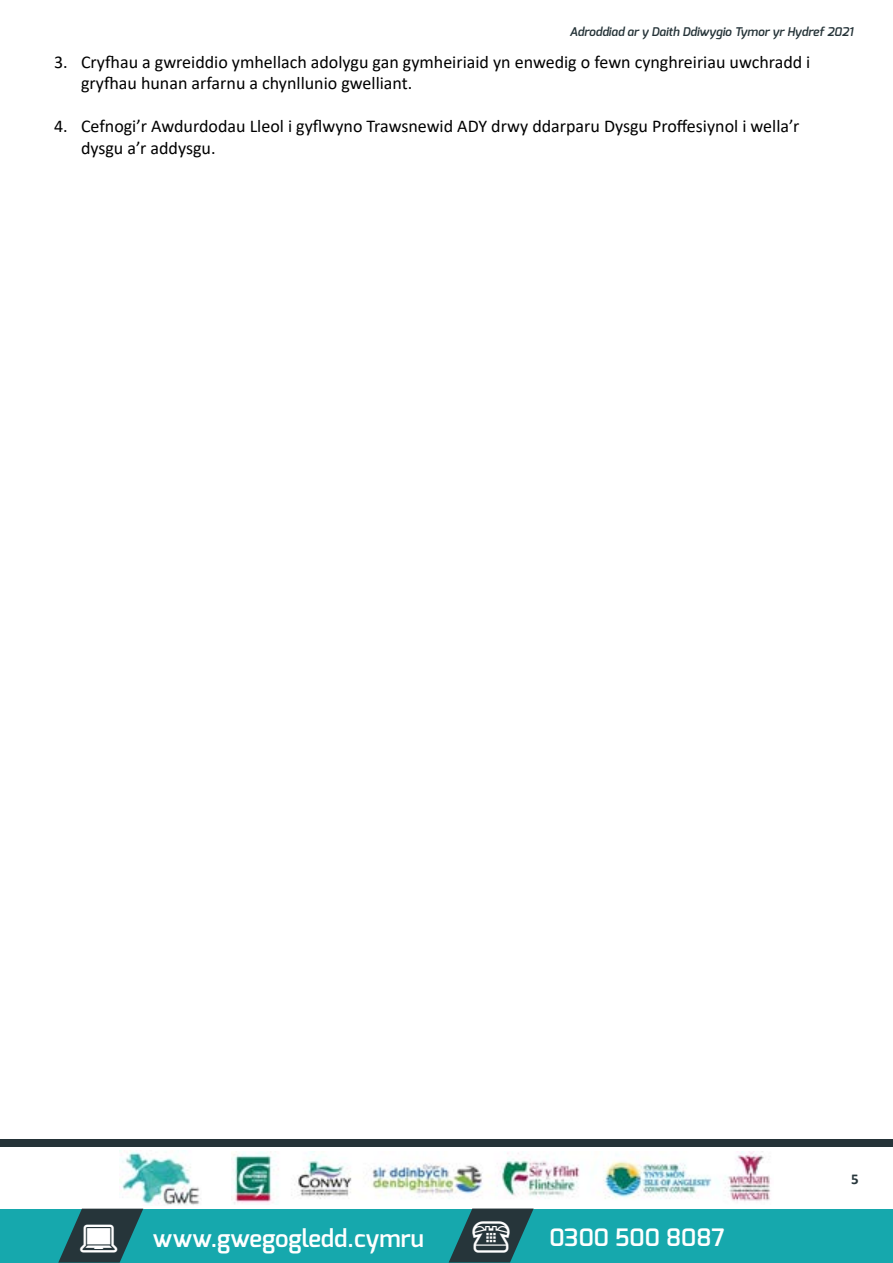
<style>
.page{position:relative;width:893px;height:1263px;background:#fff}
.page>*{position:absolute;margin:0;border:0;box-sizing:border-box;transform-origin:0 0}
.t1{font:600 24px "Exo";color:#fff}
.t2{font:18px/21.6px "Calibri";color:#000}
.t3{font:700 15px "Calibri";color:#27363b}
.t4{font:italic 600 12px "Exo";color:#253338}
</style>
<div class="page">
<div style="left:0;top:1209px;width:893px;height:54px;background:#16a8ad"></div>
<svg style="left:449px;top:1208px;width:85px;height:54px"></svg>
<div style="left:0;top:1139px;width:893px;height:8px;background:#253338"></div>
<img style="left:231px;top:1152px;width:540px;height:52px">
<img style="left:120px;top:1151px;width:80px;height:54px">
<svg style="left:58px;top:1208px;width:85px;height:54px"></svg>
<p class="t4" style="left:570px;top:24px;width:285px">Adroddiad ar y Daith Ddiwygio Tymor yr Hydref 2021</p>
<p class="t2" style="left:81px;top:50px;width:731px;text-indent:-27px">3. Cryfhau a gwreiddio ymhellach adolygu gan gymheiriaid yn enwedig o fewn cynghreiriau uwchradd i gryfhau hunan arfarnu a chynllunio gwelliant.</p>
<p class="t2" style="left:81px;top:115px;width:720px;text-indent:-27px">4. Cefnogi’r Awdurdodau Lleol i gyflwyno Trawsnewid ADY drwy ddarparu Dysgu Proffesiynol i wella’r dysgu a’r addysgu.</p>
<h1 class="t1" style="left:153px;top:1222px;width:273px">www.gwegogledd.cymru</h1>
<h1 class="t1" style="left:468px;top:1222px;width:258px">☎ 0300 500 8087</h1>
<p class="t3" style="left:851px;top:1168px;width:9px">5</p>
</div>
